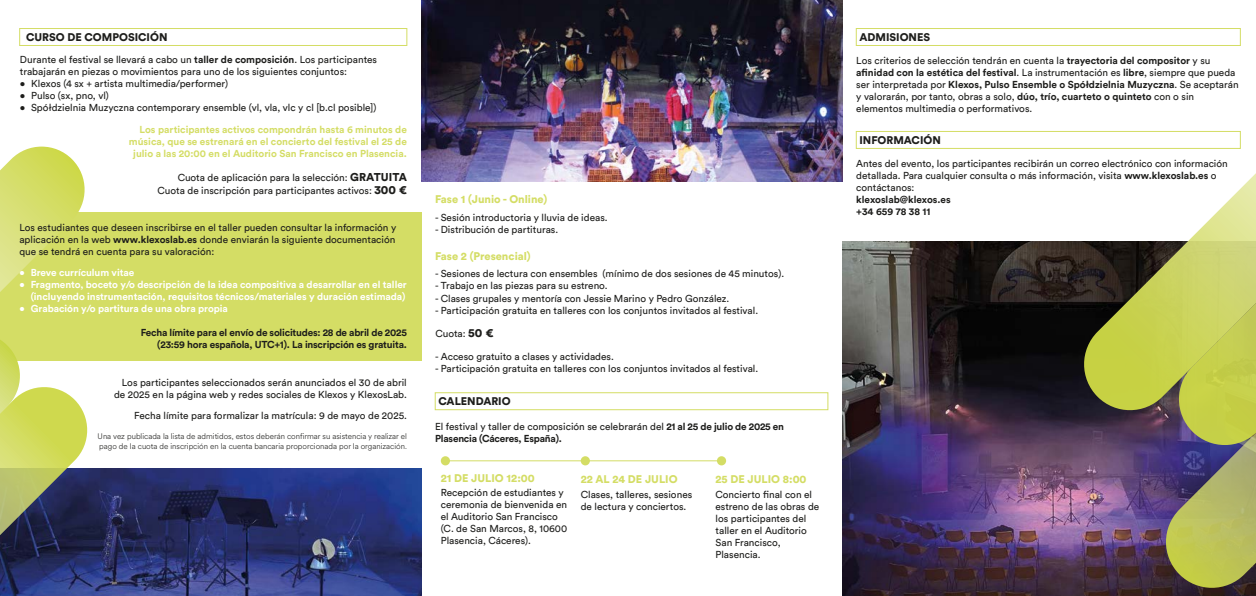
<style>
.page{position:relative;width:1256px;height:596px;background:#fff}
.page>*{position:absolute;margin:0;border:0;box-sizing:border-box;transform-origin:0 0}
.t1{font:900 11px "Circular Std";color:#d4dd65}
.t2{font:900 11px "Circular Std";color:#1d1d1b}
.t3{font:10px/12px "Circular Std";color:#1d1d1b}
.t4{font:700 10px/12px "Circular Std";letter-spacing:-.005em;color:#fff;text-align:right}
.t5{font:700 10px/12px "Circular Std";letter-spacing:-.02em;color:#1d1d1b}
.t6{font:700 10px/12px "Circular Std";color:#d4dd65;text-align:right}
.t7{font:700 10px/12px "Circular Std";color:#1d1d1b}
.t8{font:300 8px/9.6px "Circular Spotify Text";color:#1d1d1b}
.s1{font-weight:700}
.s2{font-weight:900;font-size:11.2px}
.s3{font-weight:900;font-size:12px}
.s4{font-weight:400}
</style>
<div class="page">
<img style="left:87px;top:468px;width:334px;height:127px">
<img style="left:421px;top:0;width:421px;height:181px">
<img style="left:842px;top:242px;width:414px;height:353px">
<div style="left:0;top:212px;width:421px;height:148px;background:#d4dd65"></div>
<svg style="left:0;top:146px;width:85px;height:146px"></svg>
<svg style="left:0;top:340px;width:87px;height:255px"></svg>
<svg style="left:1166px;top:410px;width:90px;height:177px;background:#919062"></svg>
<svg style="left:1084px;top:30px;width:157px;height:380px"></svg>
<svg style="left:1179px;top:65px;width:77px;height:380px"></svg>
<div style="left:19px;top:28px;width:388px;height:18px;border:1px solid #d4dd65"></div>
<div style="left:435px;top:392px;width:393px;height:18px;border:1px solid #d4dd65"></div>
<div style="left:717px;top:456px;width:9px;height:9px;background:#d4dd65;border-radius:50%"></div>
<div style="left:581px;top:456px;width:9px;height:9px;background:#d4dd65;border-radius:50%"></div>
<div style="left:441px;top:456px;width:9px;height:9px;background:#d4dd65;border-radius:50%"></div>
<hr style="left:445px;top:460px;width:276px;height:1px;background:#d4dd65">
<div style="left:856px;top:28px;width:384px;height:18px;border:1px solid #d4dd65"></div>
<div style="left:856px;top:131px;width:384px;height:18px;border:1px solid #d4dd65"></div>
<p class="t2" style="left:26px;top:30px;width:143px">CURSO DE COMPOSICIÓN</p>
<p class="t3" style="left:20px;top:53px;width:359px">Durante el festival se llevará a cabo un <span class="s1">taller de composición</span>. Los participantes trabajarán en piezas o movimientos para uno de los siguientes conjuntos:</p>
<p class="t3" style="left:20px;top:77px;width:210px">• Klexos (4 sx + artista multimedia/performer)</p>
<p class="t3" style="left:20px;top:89px;width:90px">• Pulso (sx, pno, vl)</p>
<p class="t3" style="left:20px;top:101px;width:358px">• Spółdzielnia Muzyczna contemporary ensemble (vl, vla, vlc y cl [b.cl posible])</p>
<p class="t6" style="left:129px;top:123px;width:279px">Los participantes activos compondrán hasta 6 minutos de música, que se estrenará en el concierto del festival el 25 de julio a las 20:00 en el Auditorio San Francisco en Plasencia.</p>
<p class="t3" style="left:158px;top:170px;width:251px;line-height:13px;text-align:right">Cuota de aplicación para la selección: <span class="s2">GRATUITA<br></span>Cuota de inscripción para participantes activos: <span class="s3">300 €</span></p>
<p class="t3" style="left:19px;top:221px;width:378px;text-align:justify">Los estudiantes que deseen inscribirse en el taller pueden consultar la información y aplicación en la web <span class="s1">www.klexoslab.es</span> donde enviarán la siguiente documentación que se tendrá en cuenta para su valoración:</p>
<p class="t4" style="left:19px;top:266px;width:116px">• Breve currículum vitae</p>
<p class="t4" style="left:19px;top:278px;width:389px">• Fragmento, boceto y/o descripción de la idea compositiva a desarrollar en el taller (incluyendo instrumentación, requisitos técnicos/materiales y duración estimada)</p>
<p class="t4" style="left:19px;top:302px;width:210px">• Grabación y/o partitura de una obra propia</p>
<p class="t5" style="left:141px;top:326px;width:268px;text-align:right">Fecha límite para el envío de solicitudes: 28 de abril de 2025 (23:59 hora española, UTC+1). La inscripción es gratuita.</p>
<p class="t3" style="left:114px;top:376px;width:294px;text-align:right">Los participantes seleccionados serán anunciados el 30 de abril de 2025 en la página web y redes sociales de Klexos y KlexosLab.</p>
<p class="t3" style="left:134px;top:409px;width:274px">Fecha límite para formalizar la matrícula: 9 de mayo de 2025.</p>
<p class="t8" style="left:98px;top:431px;width:311px">Una vez publicada la lista de admitidos, estos deberán confirmar su asistencia y realizar el pago de la cuota de inscripción en la cuenta bancaria proporcionada por la organización.</p>
<p class="t1" style="left:435px;top:192px;width:114px">Fase 1 (Junio - Online)</p>
<p class="t3" style="left:435px;top:211px;width:174px">- Sesión introductoria y lluvia de ideas.</p>
<p class="t3" style="left:435px;top:223px;width:125px">- Distribución de partituras.</p>
<p class="t1" style="left:435px;top:248px;width:97px">Fase 2 (Presencial)</p>
<p class="t3" style="left:435px;top:268px;width:350px">- Sesiones de lectura con ensembles (mínimo de dos sesiones de 45 minutos).</p>
<p class="t3" style="left:435px;top:280px;width:174px">- Trabajo en las piezas para su estreno.</p>
<p class="t3" style="left:435px;top:292px;width:296px">- Clases grupales y mentoría con Jessie Marino y Pedro González.</p>
<p class="t3" style="left:435px;top:304px;width:324px">- Participación gratuita en talleres con los conjuntos invitados al festival.</p>
<p class="t3" style="left:435px;top:327px;width:59px">Cuota: <span class="s3">50 €</span></p>
<p class="t3" style="left:435px;top:350px;width:180px">- Acceso gratuito a clases y actividades.</p>
<p class="t3" style="left:435px;top:362px;width:324px">- Participación gratuita en talleres con los conjuntos invitados al festival.</p>
<p class="t2" style="left:438px;top:394px;width:74px">CALENDARIO</p>
<p class="t5" style="left:435px;top:419px;width:350px"><span class="s4">El festival y taller de composición se celebrarán del</span> 21 al 25 de julio de 2025 en<br>Plasencia (Cáceres, España).</p>
<p class="t1" style="left:441px;top:471px;width:95px">21 DE JULIO 12:00</p>
<p class="t3" style="left:441px;top:486px;width:128px">Recepción de estudiantes y ceremonia de bienvenida en el Auditorio San Francisco (C. de San Marcos, 8, 10600<br>Plasencia, Cáceres).</p>
<p class="t1" style="left:581px;top:471px;width:98px">22 AL 24 DE JULIO</p>
<p class="t3" style="left:581px;top:487px;width:113px">Clases, talleres, sesiones de lectura y conciertos.</p>
<p class="t1" style="left:715px;top:471px;width:92px">25 DE JULIO 8:00</p>
<p class="t3" style="left:715px;top:487px;width:105px">Concierto final con el estreno de las obras de los participantes del taller en el Auditorio<br>San Francisco,<br>Plasencia.</p>
<p class="t2" style="left:859px;top:30px;width:72px">ADMISIONES</p>
<p class="t3" style="left:856px;top:54px;width:384px">Los criterios de selección tendrán en cuenta la <span class="s1">trayectoria del compositor</span> y su <span class="s1">afinidad con la estética del festival</span>. La instrumentación es <span class="s1">libre</span>, siempre que pueda ser interpretada por <span class="s1">Klexos, Pulso Ensemble o Spółdzielnia Muzyczna</span>. Se aceptarán y valorarán, por tanto, obras a solo, <span class="s1">dúo, trío, cuarteto o quinteto</span> con o sin elementos multimedia o performativos.</p>
<p class="t2" style="left:859px;top:133px;width:83px">INFORMACIÓN</p>
<p class="t3" style="left:856px;top:157px;width:373px">Antes del evento, los participantes recibirán un correo electrónico con información detallada. Para cualquier consulta o más información, visita <span class="s1">www.klexoslab.es</span> o contáctanos:</p>
<p class="t7" style="left:856px;top:193px;width:96px">klexoslab@klexos.es +34 659 78 38 11</p>
</div>
